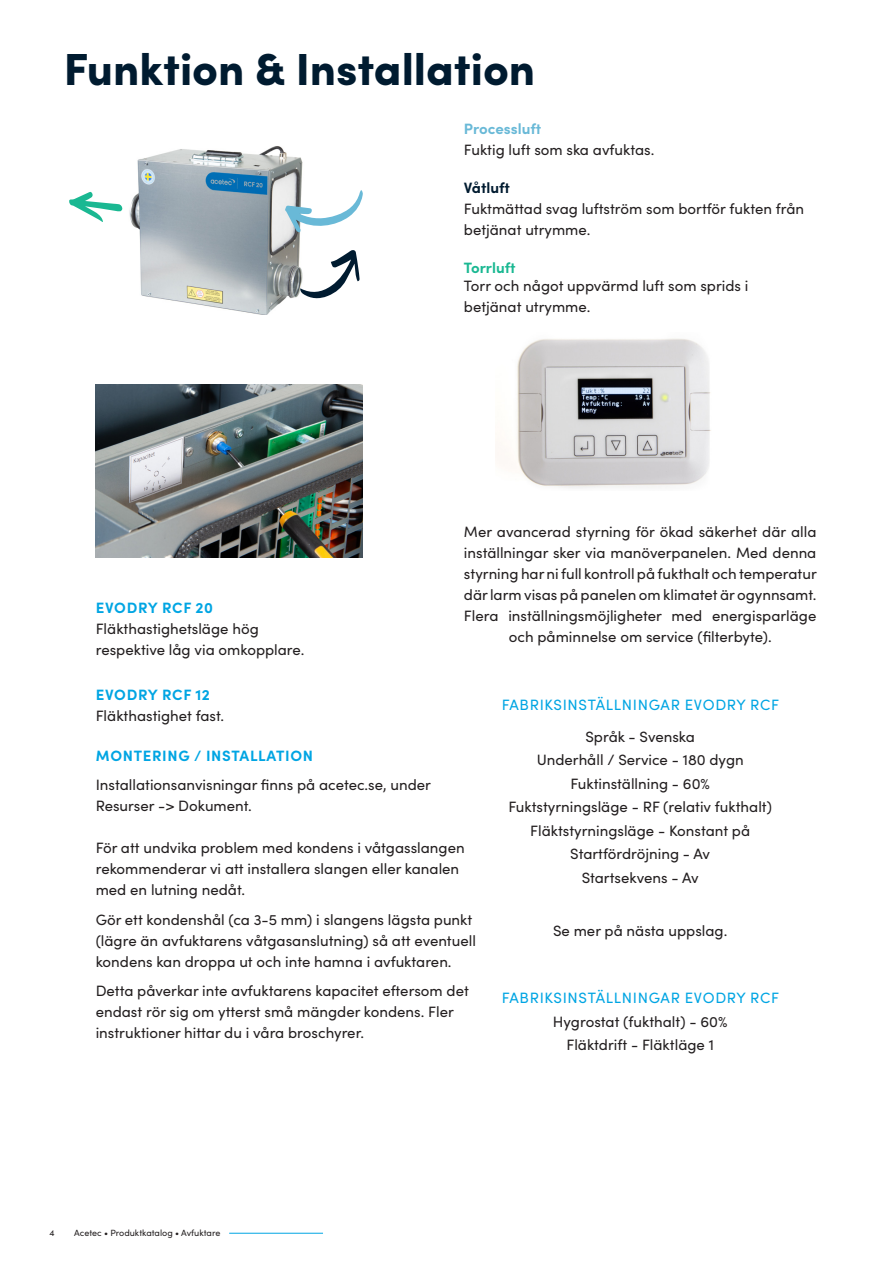
<style>
.page{position:relative;width:893px;height:1263px;background:#fff}
.page>*{position:absolute;margin:0;border:0;box-sizing:border-box;transform-origin:0 0}
.Heading_2{font:900 45px "Sofia Pro";color:#001b30}
.Body_copy{font:15px/21px "Sofia Pro";color:#231f20}
.Body_copy_bold{font:15px/21px "Sofia Pro";color:#231f20}
.Sub_heading{font:15px/21px "Sofia Pro";color:#231f20}
.Sub_heading-2{font:15px "Sofia Pro";letter-spacing:.045em;color:#00a5e3}
.Sub_heading-3{font:700 15px "Sofia Pro";letter-spacing:.045em;color:#00a5e3}
.t1{font:9px "Sofia Pro";color:#231f20}
.s1{font-weight:700;color:#69b9d7}
.s2{font-weight:700;color:#001b30}
.s3{font-weight:700;color:#1ab892}
.s4{font-weight:700;color:#00a5e3}
</style>
<div class="page">
<hr style="left:229px;top:1233px;width:94px;height:1px;background:#00a5e3">
<img style="left:497px;top:338px;width:214px;height:150px">
<img style="left:129px;top:146px;width:174px;height:168px">
<svg style="left:284px;top:190px;width:79px;height:42px"></svg>
<svg style="left:300px;top:249px;width:60px;height:50px"></svg>
<svg style="left:69px;top:191px;width:54px;height:31px"></svg>
<img style="left:96px;top:384px;width:267px;height:174px">
<p class="Heading_2" style="left:64px;top:34px;width:473px">Funktion &amp; Installation</p>
<p class="Body_copy_bold" style="left:464px;top:117px;width:192px"><span class="s1">Processluft<br></span>Fuktig luft som ska avfuktas.</p>
<p class="Body_copy_bold" style="left:464px;top:176px;width:342px"><span class="s2">Våtluft<br></span>Fuktmättad svag luftström som bortför fukten från betjänat utrymme.</p>
<p class="Body_copy_bold" style="left:464px;top:258px;width:286px;line-height:18px"><span class="s3">Torrluft<br></span>Torr och något uppvärmd luft som sprids i</p>
<p class="Body_copy_bold" style="left:464px;top:295px;width:128px">betjänat utrymme.</p>
<p class="Body_copy" style="left:464px;top:520px;width:354px;text-align:center">Mer avancerad styrning för ökad säkerhet där alla inställningar sker via manöverpanelen. Med denna styrning har ni full kontroll på fukthalt och temperatur där larm visas på panelen om klimatet är ogynnsamt.<br>Flera inställningsmöjligheter med energisparläge och påminnelse om service (filterbyte).</p>
<p class="Sub_heading" style="left:96px;top:597px;width:210px"><span class="s4">EVODRY RCF 20<br></span>Fläkthastighetsläge hög respektive låg via omkopplare.</p>
<p class="Sub_heading" style="left:96px;top:684px;width:130px"><span class="s4">EVODRY RCF 12<br></span>Fläkthastighet fast.</p>
<p class="Sub_heading-3" style="left:96px;top:744px;width:219px">MONTERING / INSTALLATION</p>
<p class="Body_copy" style="left:96px;top:774px;width:337px">Installationsanvisningar finns på acetec.se, under<br>Resurser -&gt; Dokument.</p>
<p class="Body_copy" style="left:96px;top:837px;width:370px">För att undvika problem med kondens i våtgasslangen rekommenderar vi att installera slangen eller kanalen med en lutning nedåt.</p>
<p class="Body_copy" style="left:96px;top:908px;width:382px">Gör ett kondenshål (ca 3-5 mm) i slangens lägsta punkt (lägre än avfuktarens våtgasanslutning) så att eventuell kondens kan droppa ut och inte hamna i avfuktaren.</p>
<p class="Body_copy" style="left:96px;top:980px;width:375px">Detta påverkar inte avfuktarens kapacitet eftersom det endast rör sig om ytterst små mängder kondens. Fler instruktioner hittar du i våra broschyrer.</p>
<p class="Sub_heading-2" style="left:502px;top:693px;width:279px">FABRIKSINSTÄLLNINGAR EVODRY RCF</p>
<p class="Sub_heading" style="left:585px;top:725px;width:111px">Språk - Svenska</p>
<p class="Body_copy" style="left:537px;top:748px;width:209px">Underhåll / Service - 180 dygn</p>
<p class="Body_copy" style="left:570px;top:772px;width:141px">Fuktinställning - 60%</p>
<p class="Body_copy" style="left:508px;top:795px;width:265px">Fuktstyrningsläge - RF (relativ fukthalt)</p>
<p class="Body_copy" style="left:530px;top:819px;width:221px">Fläktstyrningsläge - Konstant på</p>
<p class="Body_copy" style="left:570px;top:842px;width:141px">Startfördröjning - Av</p>
<p class="Body_copy" style="left:582px;top:866px;width:118px">Startsekvens - Av</p>
<p class="Body_copy" style="left:553px;top:919px;width:176px">Se mer på nästa uppslag.</p>
<p class="Sub_heading-2" style="left:502px;top:987px;width:279px">FABRIKSINSTÄLLNINGAR EVODRY RCF</p>
<p class="Body_copy" style="left:553px;top:1010px;width:176px">Hygrostat (fukthalt) - 60%</p>
<p class="Body_copy" style="left:566px;top:1033px;width:149px">Fläktdrift - Fläktläge 1</p>
<p class="t1" style="left:50px;top:1226px;width:7px">4</p>
<p class="t1" style="left:74px;top:1226px;width:148px">Acetec • Produktkatalog • Avfuktare</p>
</div>
